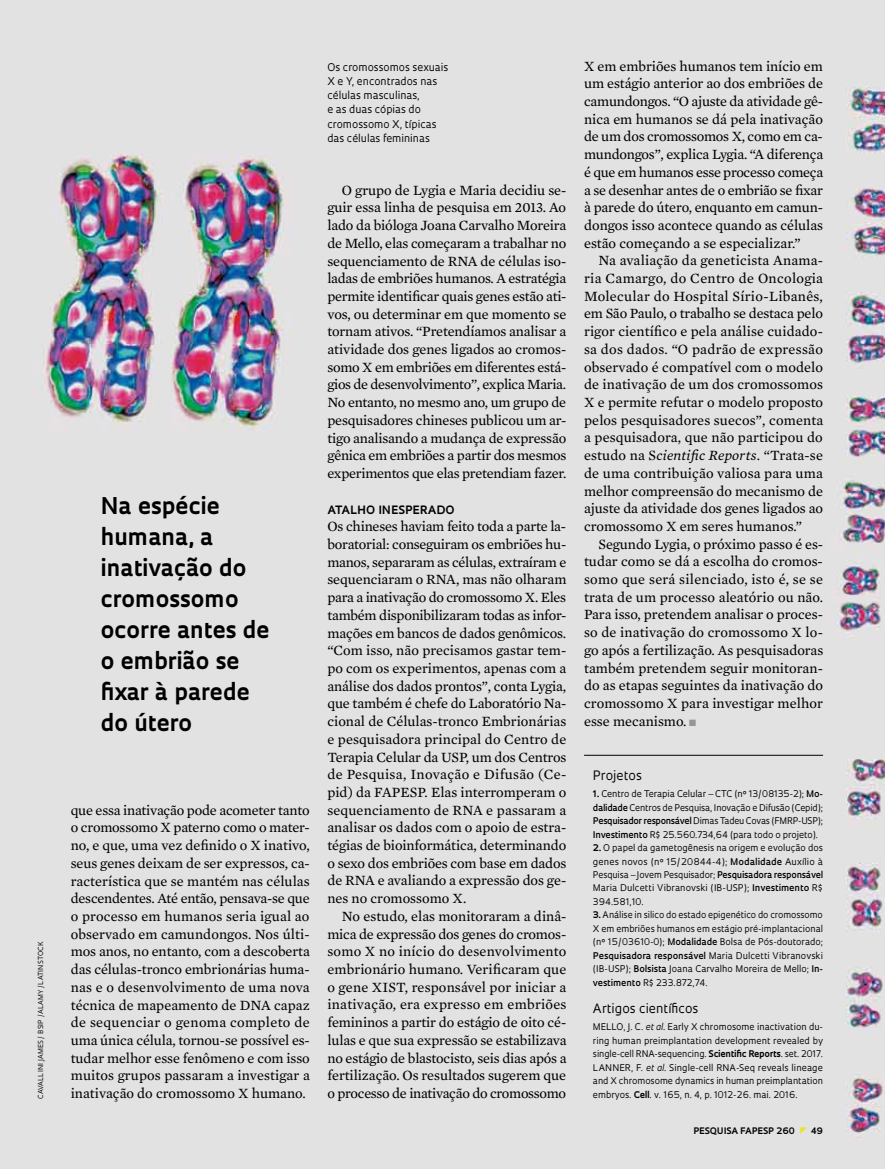
<style>
.page{position:relative;width:885px;height:1169px;background:#fff}
.page>*{position:absolute;margin:0;border:0;box-sizing:border-box;transform-origin:0 0}
.t1{font:700 22.5px/31px "Oculum";color:#000}
.t2{font:14.4px/17.7px "Mercury Text G2";color:#000;text-align:justify}
.t3{font:12.6px "Oculum";color:#000}
.t4{font:700 11.25px "Oculum";letter-spacing:.03em;color:#000}
.t5{font:10.35px/14.1px "Oculum";color:#000}
.t6{font:9px/13.5px "Oculum";color:#000;text-align:justify}
.t7{font:700 8.7px "Oculum";letter-spacing:.01em;color:#000}
.t8{font:6.75px "Oculum";letter-spacing:.02em;color:#000}
.s1{font-style:italic}
.s2{color:#939598}
.s3{font-weight:700}
.s4{font-weight:600}
</style>
<div class="page">
<div style="left:0;top:0;width:885px;height:1168px;background:#e3e2e3"></div>
<hr style="left:584px;top:755px;width:239px;height:1px;background:#000">
<svg style="left:800px;top:1126px;width:7px;height:7px"></svg>
<p class="t8" style="left:36px;top:1098px;width:159px;rotate:-90deg">CAVALLINI JAMES / BSI P /Alamy /Latinstock</p>
<h1 class="t1" style="left:101px;top:488px;width:170px">N a espécie humana, a inativação do cromossomo ocorre antes de o embrião se fixar à parede do útero</h1>
<p class="t2" style="left:71px;top:800px;width:241px">que essa inativação pode acometer tanto o cromossomo X paterno como o mater&shy;no, e que, uma vez definido o X inativo, seus genes deixam de ser expressos, ca&shy;racterística que se mantém nas células descendentes. Até então, pensava-se que o processo em humanos seria igual ao observado em camundongos. Nos últi&shy;mos anos, no entanto, com a descoberta das células-tronco embrionárias huma&shy;nas e o desenvolvimento de uma nova técnica de mapeamento de DNA capaz de sequenciar o genoma completo de uma única célula, tornou-se possível es&shy;tudar melhor esse fenômeno e com isso muitos grupos passaram a investigar a inativação do cromossomo X humano.</p>
<p class="t5" style="left:327px;top:60px;width:122px">Os cromossomos sexuais<br>X e Y, encontrados nas células masculinas,<br>e as duas cópias do cromossomo X, típicas das células femininas</p>
<p class="t2" style="left:327px;top:180px;width:241px;text-indent:14px">O grupo de Lygia e Maria decidiu se&shy;guir essa linha de pesquisa em 2013. Ao lado da bióloga Joana Carvalho Moreira de Mello, elas começaram a trabalhar no sequenciamento de RNA de células iso&shy;ladas de embriões humanos. A estratégia permite identificar quais genes estão ati&shy;vos, ou determinar em que momento se tornam ativos. “Pretendíamos analisar a atividade dos genes ligados ao cromos&shy;somo X em embriões em diferentes está&shy;gios de desenvolvimento”, explica Maria.<br>No entanto, no mesmo ano, um grupo de pesquisadores chineses publicou um ar&shy;tigo analisando a mudança de expressão gênica em embriões a partir dos mesmos experimentos que elas pretendiam fazer.</p>
<p class="t4" style="left:327px;top:502px;width:126px">Atalho inesperado</p>
<p class="t2" style="left:327px;top:517px;width:241px">Os chineses haviam feito toda a parte la&shy;boratorial: conseguiram os embriões hu&shy;manos, separaram as células, extraíram e sequenciaram o RNA, mas não olharam para a inativação do cromossomo X. Eles também disponibilizaram todas as infor&shy;mações em bancos de dados genômicos. “Com isso, não precisamos gastar tem&shy;po com os experimentos, apenas com a análise dos dados prontos”, conta Lygia, que também é chefe do Laboratório Na&shy;cional de Células-tronco Embrionárias e pesquisadora principal do Centro de Terapia Celular da USP, um dos Centros de Pesquisa, Inovação e Difusão (Ce&shy;pid) da FAPESP. Elas interromperam o sequenciamento de RNA e passaram a analisar os dados com o apoio de estra&shy;tégias de bioinformática, determinando o sexo dos embriões com base em dados de RNA e avaliando a expressão dos ge&shy;nes no cromossomo X.</p>
<p class="t2" style="left:327px;top:906px;width:241px;text-indent:14px">No estudo, elas monitoraram a dinâ&shy;mica de expressão dos genes do cromos&shy;somo X no início do desenvolvimento embrionário humano. Verificaram que o gene XIST, responsável por iniciar a inativação, era expresso em embriões femininos a partir do estágio de oito cé&shy;lulas e que sua expressão se estabilizava no estágio de blastocisto, seis dias após a fertilização. Os resultados sugerem que o processo de inativação do cromossomo</p>
<p class="t2" style="left:584px;top:56px;width:241px">X em embriões humanos tem início em um estágio anterior ao dos embriões de camundongos. “O ajuste da atividade gê&shy;nica em humanos se dá pela inativação de um dos cromossomos X, como em ca&shy;mundongos”, explica Lygia. “A diferença é que em humanos esse processo começa a se desenhar antes de o embrião se fixar à parede do útero, enquanto em camun&shy;dongos isso acontece quando as células estão começando a se especializar.”</p>
<p class="t2" style="left:584px;top:251px;width:241px;text-indent:14px">Na avaliação da geneticista Anama&shy;ria Camargo, do Centro de Oncologia Molecular do Hospital Sírio-Libanês, em São Paulo, o trabalho se destaca pelo rigor científico e pela análise cuidado&shy;sa dos dados. “O padrão de expressão observado é compatível com o modelo de inativação de um dos cromossomos X e permite refutar o modelo proposto pelos pesquisadores suecos”, comenta a pesquisadora, que não participou do estudo na S<span class="s1">cientific Reports</span>. “Trata-se de uma contribuição valiosa para uma melhor compreensão do mecanismo de ajuste da atividade dos genes ligados ao cromossomo X em seres humanos.”</p>
<p class="t2" style="left:584px;top:534px;width:241px;text-indent:14px">Segundo Lygia, o próximo passo é es&shy;tudar como se dá a escolha do cromos&shy;somo que será silenciado, isto é, se se trata de um processo aleatório ou não.<br>Para isso, pretendem analisar o proces&shy;so de inativação do cromossomo X lo&shy;go após a fertilização. As pesquisadoras também pretendem seguir monitoran&shy;do as etapas seguintes da inativação do cromossomo X para investigar melhor esse mecanismo. <span class="s2">■</span></p>
<p class="t3" style="left:593px;top:766px;width:50px">Projetos</p>
<p class="t6" style="left:593px;top:786px;width:232px"><span class="s3">1.</span> Centro de Terapia Celular – CTC (nº 13/08135-2); <span class="s4">Mo&shy;dalidade</span> Centros de Pesquisa, I novação e Difusão (Cepid); <span class="s4">Pesquisador responsável</span> Dimas Tadeu Covas (FMRP-USP); <span class="s4">Investimento</span> R$ 25.560.734,64 (para todo o projeto).</p>
<p class="t6" style="left:593px;top:840px;width:232px"><span class="s3">2.</span> O papel da gametogênesis na origem e evolução dos genes novos (nº 15/20844-4); <span class="s4">Modalidade</span> Auxílio à Pesquisa – Jovem Pesquisador; <span class="s4">Pesquisadora responsável </span>Maria Dulcetti Vibranovski (IB-USP); <span class="s4">Investimento</span> R$ 394.581,10.</p>
<p class="t6" style="left:593px;top:908px;width:232px"><span class="s3">3.</span> Análise in silico do estado epigenético do cromossomo X em embriões humanos em estágio pré-implantacional (nº 15/03610-0); <span class="s4">Modalidade</span> Bolsa de Pós-doutorado; <span class="s4">Pesquisadora responsável</span> Maria Dulcetti Vibranovski (IB-USP); <span class="s4">Bolsista</span> Joana Carvalho Moreira de Mello; <span class="s4">In&shy;vestimento</span> R$ 233.872,74.</p>
<p class="t3" style="left:593px;top:999px;width:107px">Artigos científicos</p>
<p class="t6" style="left:593px;top:1020px;width:20px">MELLO</p>
<p class="t6" style="left:593px;top:1020px;width:232px;text-indent:30px">, J. C. <span class="s1">et al</span>. Early X chromosome inactivation du&shy;ring human preimplantation development revealed by single-cell RNA-sequencing. <span class="s3">Scientific Reports</span>. set. 2017.<br>LANNER, F. <span class="s1">et al</span>. Single-cell RNA-Seq reveals lineage and X chromosome dynamics in human preimplantation embryos. <span class="s3">Cell</span>. v. 165, n. 4, p. 1012-26. mai. 2016.</p>
<p class="t7" style="left:693px;top:1124px;width:103px">pESQUISA FAPESP 260</p>
<p class="t7" style="left:811px;top:1124px;width:14px">49</p>
</div>
